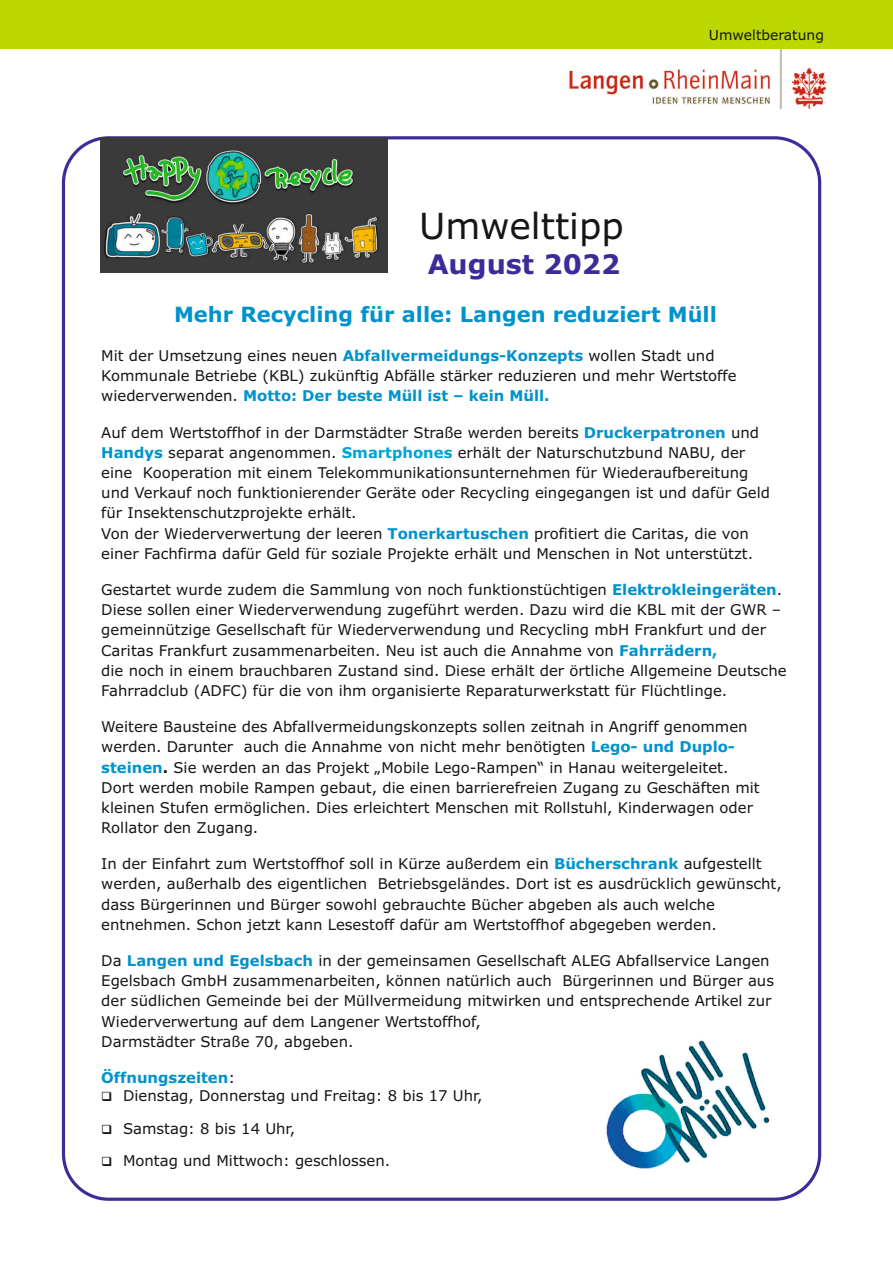
<style>
.page{position:relative;width:893px;height:1263px;background:#fff}
.page>*{position:absolute;margin:0;border:0;box-sizing:border-box;transform-origin:0 0}
.t1{font:36px "Verdana";color:#151616}
.t2{font:700 27px "Verdana";color:#3c2b99}
.t3{font:700 21px "Verdana";color:#0093cb}
.t4{font:14.85px/20.2px "Verdana";color:#151616}
.t5{font:700 14.85px "Verdana";color:#0093cb}
.t6{font:13.8px "Verdana";color:#151616}
.s1{font-weight:700;color:#0093cb}
.s2{font-weight:700;color:#00a3d4}
.s3{font-weight:700}
.s4{font-weight:400;color:#151616}
</style>
<div class="page">
<img style="left:568px;top:49px;width:260px;height:61px">
<div style="left:0;top:0;width:893px;height:49px;background:#bcd800"></div>
<img style="left:605px;top:1040px;width:165px;height:129px">
<img style="left:100px;top:138px;width:287px;height:134px">
<p class="t6" style="left:709px;top:29px;width:117px">Umweltberatung</p>
<h1 class="t1" style="left:419px;top:212px;width:206px">Umwelttipp</h1>
<h2 class="t2" style="left:428px;top:253px;width:194px">August 2022</h2>
<h3 class="t3" style="left:174px;top:305px;width:544px">Mehr Recycling für alle: Langen reduziert Müll</h3>
<p class="t4" style="left:101px;top:347px;width:637px">Mit der Umsetzung eines neuen <span class="s1">Abfallvermeidungs-Konzepts</span> wollen Stadt und<br>Kommunale Betriebe (KBL) zukünftig Abfälle stärker reduzieren und mehr Wertstoffe wiederverwenden. <span class="s1">Motto: Der beste Müll ist – kein Müll.</span></p>
<p class="t4" style="left:101px;top:423px;width:670px">Auf dem Wertstoffhof in der Darmstädter Straße werden bereits <span class="s1">Druckerpatronen</span> und <span class="s1">Handys</span> separat angenommen. <span class="s2">Smartphones</span> erhält der Naturschutzbund NABU, der eine Kooperation mit einem Telekommunikationsunternehmen für Wiederaufbereitung und Verkauf noch funktionierender Geräte oder Recycling eingegangen ist und dafür Geld für Insektenschutzprojekte erhält.<br>Von der Wiederverwertung der leeren <span class="s1">Tonerkartuschen</span> profitiert die Caritas, die von einer Fachfirma dafür Geld für soziale Projekte erhält und Menschen in Not unterstützt.</p>
<p class="t4" style="left:101px;top:581px;width:687px">Gestartet wurde zudem die Sammlung von noch funktionstüchtigen <span class="s1">Elektrokleingeräten</span>.<br>Diese sollen einer Wiederverwendung zugeführt werden. Dazu wird die KBL mit der GWR – gemeinnützige Gesellschaft für Wiederverwendung und Recycling mbH Frankfurt und der Caritas Frankfurt zusammenarbeiten. Neu ist auch die Annahme von <span class="s1">Fahrrädern,<br></span>die noch in einem brauchbaren Zustand sind. Diese erhält der örtliche Allgemeine Deutsche Fahrradclub (ADFC) für die von ihm organisierte Reparaturwerkstatt für Flüchtlinge.</p>
<p class="t4" style="left:101px;top:718px;width:660px">Weitere Bausteine des Abfallvermeidungskonzepts sollen zeitnah in Angriff genommen werden. Darunter auch die Annahme von nicht mehr benötigten <span class="s1">Lego- und Duplo&shy;steinen</span><span class="s3">.</span> Sie werden an das Projekt „Mobile Lego-Rampen“ in Hanau weitergeleitet.<br>Dort werden mobile Rampen gebaut, die einen barrierefreien Zugang zu Geschäften mit kleinen Stufen ermöglichen. Dies erleichtert Menschen mit Rollstuhl, Kinderwagen oder Rollator den Zugang.</p>
<p class="t4" style="left:101px;top:855px;width:682px">In der Einfahrt zum Wertstoffhof soll in Kürze außerdem ein <span class="s1">Bücherschrank</span> aufgestellt werden, außerhalb des eigentlichen Betriebsgeländes. Dort ist es ausdrücklich gewünscht, dass Bürgerinnen und Bürger sowohl gebrauchte Bücher abgeben als auch welche entnehmen. Schon jetzt kann Lesestoff dafür am Wertstoffhof abgegeben werden.</p>
<p class="t4" style="left:101px;top:952px;width:674px">Da <span class="s1">Langen und Egelsbach</span> in der gemeinsamen Gesellschaft ALEG Abfallservice Langen Egelsbach GmbH zusammenarbeiten, können natürlich auch Bürgerinnen und Bürger aus der südlichen Gemeinde bei der Müllvermeidung mitwirken und entsprechende Artikel zur Wiederverwertung auf dem Langener Wertstoffhof,<br>Darmstädter Straße 70, abgeben.</p>
<p class="t5" style="left:101px;top:1071px;width:135px">Öffnungszeiten<span class="s4">:</span></p>
<p class="t4" style="left:101px;top:1087px;width:383px">❑ Dienstag, Donnerstag und Freitag: 8 bis 17 Uhr,</p>
<p class="t4" style="left:101px;top:1119px;width:195px">❑ Samstag: 8 bis 14 Uhr,</p>
<p class="t4" style="left:101px;top:1152px;width:290px">❑ Montag und Mittwoch: geschlossen.</p>
</div>
